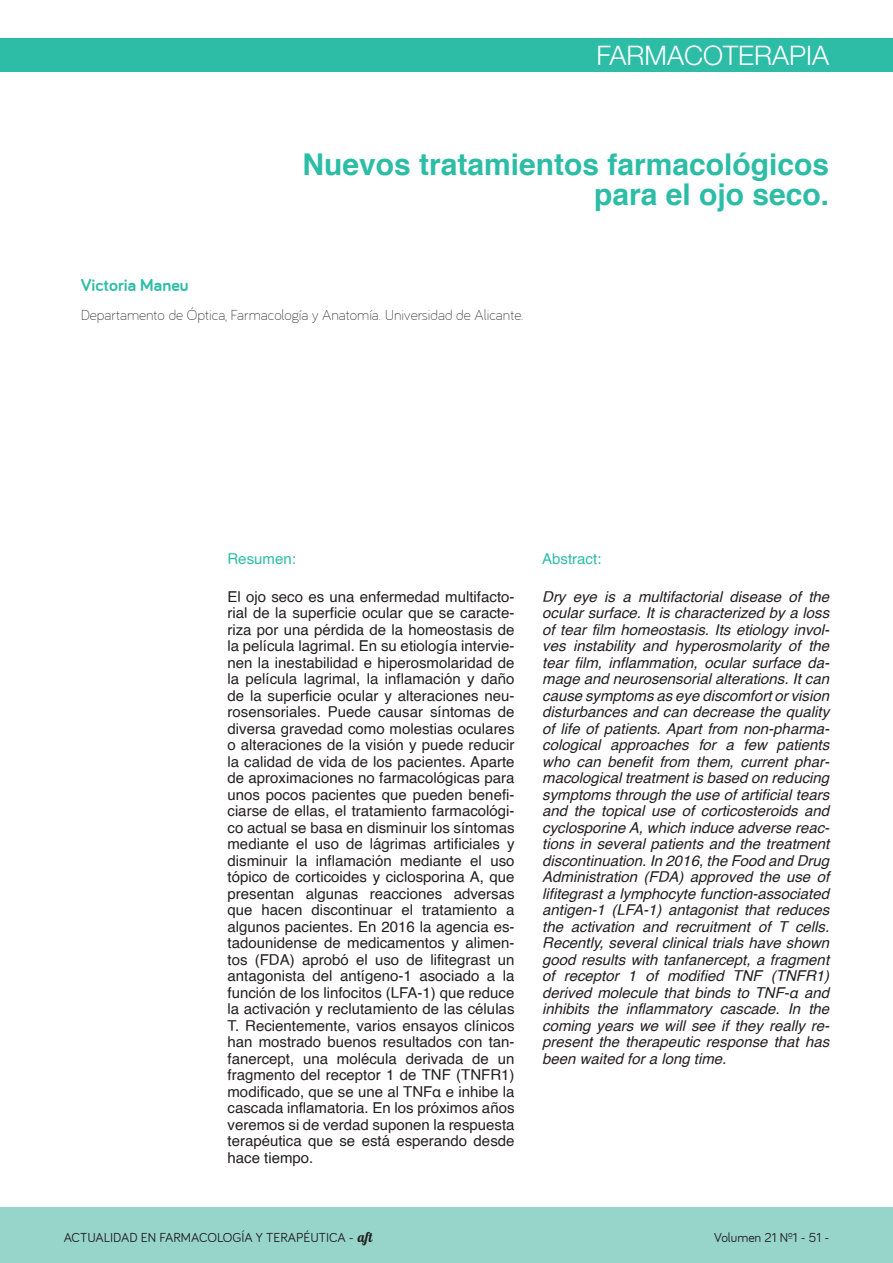
<style>
.page{position:relative;width:893px;height:1263px;background:#fff}
.page>*{position:absolute;margin:0;border:0;box-sizing:border-box;transform-origin:0 0}
.TÍTULO{font:700 30px "Helvetica";color:#2dbda6}
.ENCABEZADOS_1{font:300 27px "Helvetica Neue";color:#fff}
.ESTANDAR_2{font:700 18px "Bariol";color:#2dbda6}
.ESTANDAR_2-2{font:15px/16.5px "Helvetica";color:#231f20;text-align:justify}
.ESTANDAR_2-3{font:italic 15px/16.5px "Helvetica";color:#231f20;text-align:justify}
.ESTANDAR_2-4{font:300 15px "Bariol";color:#231f20}
.ESTANDAR_2-5{font:15px "Helvetica";color:#2dbda6}
.NUMERACIÓN{font:13.5px "Bariol";color:#231f20}
.s1{font-family:"Lobster 1.4"}
</style>
<div class="page">
<div style="left:0;top:1208px;width:893px;height:55px;background:#97d5cb"></div>
<div style="left:0;top:38px;width:893px;height:33px;background:#2dbda6"></div>
<p class="ENCABEZADOS_1" style="left:597px;top:39px;width:234px">FARMACOTERAPIA</p>
<p class="TÍTULO" style="left:302px;top:140px;width:528px">Nuevos tratamientos farmacológicos</p>
<p class="TÍTULO" style="left:594px;top:170px;width:237px">para el ojo seco.</p>
<p class="ESTANDAR_2" style="left:81px;top:274px;width:109px">Victoria Maneu</p>
<p class="ESTANDAR_2-4" style="left:81px;top:306px;width:444px">Departamento de Óptica, Farmacología y Anatomía. Universidad de Alicante.</p>
<p class="ESTANDAR_2-5" style="left:227px;top:547px;width:70px">Resumen:</p>
<p class="ESTANDAR_2-2" style="left:227px;top:589px;width:289px">El ojo seco es una enfermedad multifacto&shy;rial de la superficie ocular que se caracte&shy;riza por una pérdida de la homeostasis de la película lagrimal. En su etiología intervie&shy;nen la inestabilidad e hiperosmolaridad de la película lagrimal, la inflamación y daño de la superficie ocular y alteraciones neu&shy;rosensoriales. Puede causar síntomas de diversa gravedad como molestias oculares o alteraciones de la visión y puede reducir la calidad de vida de los pacientes. Aparte de aproximaciones no farmacológicas para unos pocos pacientes que pueden benefi&shy;ciarse de ellas, el tratamiento farmacológi&shy;co actual se basa en disminuir los síntomas mediante el uso de lágrimas artificiales y disminuir la inflamación mediante el uso tópico de corticoides y ciclosporina A, que presentan algunas reacciones adversas que hacen discontinuar el tratamiento a algunos pacientes. En 2016 la agencia es&shy;tadounidense de medicamentos y alimen&shy;tos (FDA) aprobó el uso de lifitegrast un antagonista del antígeno-1 asociado a la función de los linfocitos (LFA-1) que reduce la activación y reclutamiento de las células T. Recientemente, varios ensayos clínicos han mostrado buenos resultados con tan&shy;fanercept, una molécula derivada de un fragmento del receptor 1 de TNF (TNFR1) modificado, que se une al TNFα e inhibe la cascada inflamatoria. En los próximos años veremos si de verdad suponen la respuesta terapéutica que se está esperando desde hace tiempo.</p>
<p class="ESTANDAR_2-5" style="left:542px;top:547px;width:61px">Abstract:</p>
<p class="ESTANDAR_2-3" style="left:542px;top:589px;width:289px">Dry eye is a multifactorial disease of the ocular surface. It is characterized by a loss of tear film homeostasis. Its etiology invol&shy;ves instability and hyperosmolarity of the tear film, inflammation, ocular surface da&shy;mage and neurosensorial alterations. It can cause symptoms as eye discomfort or vision disturbances and can decrease the quality of life of patients. Apart from non-pharma&shy;cological approaches for a few patients who can benefit from them, current phar&shy;macological treatment is based on reducing symptoms through the use of artificial tears and the topical use of corticosteroids and cyclosporine A, which induce adverse reac&shy;tions in several patients and the treatment discontinuation. In 2016, the Food and Drug Administration (FDA) approved the use of lifitegrast a lymphocyte function-associated antigen-1 (LFA-1) antagonist that reduces the activation and recruitment of T cells.<br>Recently, several clinical trials have shown good results with tanfanercept, a fragment of receptor 1 of modified TNF (TNFR1) derived molecule that binds to TNF-α and inhibits the inflammatory cascade. In the coming years we will see if they really re&shy;present the therapeutic response that has been waited for a long time.</p>
<p class="NUMERACIÓN" style="left:64px;top:1229px;width:310px">ACTUALIDAD EN FARMACOLOGÍA Y TERAPÉUTICA - <span class="s1">aft</span></p>
<p class="NUMERACIÓN" style="left:714px;top:1229px;width:116px">Volumen 21 Nº1 - 51 -</p>
</div>
